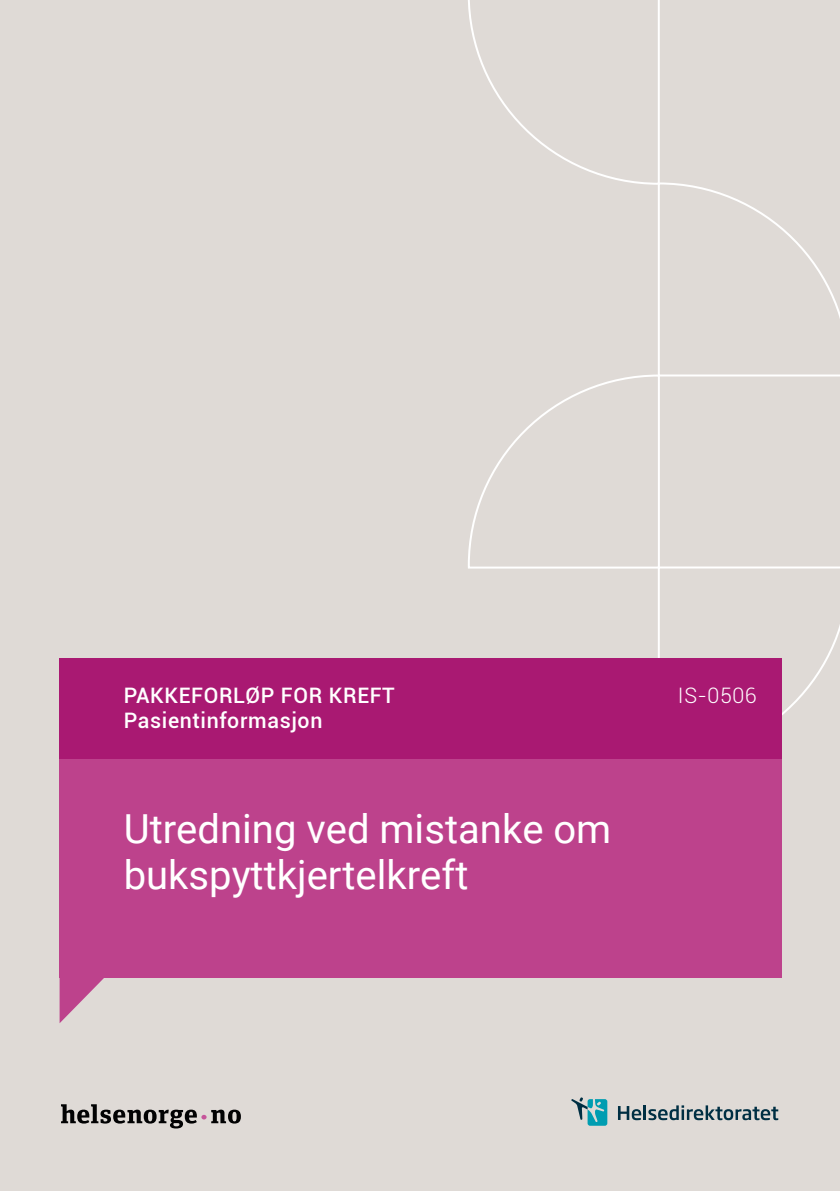
<style>
.page{position:relative;width:840px;height:1191px;background:#fff}
.page>*{position:absolute;margin:0;border:0;box-sizing:border-box;transform-origin:0 0}
.t1{font:40px/46px "Roboto";color:#fff}
.t2{font:500 21.4px "Roboto";letter-spacing:.03em;color:#fff}
.t3{font:300 21.4px "Roboto";letter-spacing:.03em;color:#fff}
</style>
<div class="page">
<div style="left:0;top:0;width:839px;height:1191px;background:#dfdad6"></div>
<svg style="left:61px;top:1104px;width:180px;height:24px"></svg>
<svg style="left:618px;top:1105px;width:159px;height:15px"></svg>
<svg style="left:571px;top:1097px;width:36px;height:28px"></svg>
<svg style="left:468px;top:0;width:371px;height:761px"></svg>
<div style="left:60px;top:748px;width:721px;height:230px;background:#bd428c"></div>
<svg style="left:60px;top:978px;width:44px;height:45px"></svg>
<div style="left:60px;top:658px;width:721px;height:100px;background:#a91972"></div>
<p class="t2" style="left:124px;top:680px;width:272px">PAKKEFORLØP FOR KREFT</p>
<p class="t2" style="left:124px;top:705px;width:200px">Pasientinformasjon</p>
<p class="t1" style="left:124px;top:804px;width:489px">Utredning ved mistanke om bukspyttkjertelkreft</p>
<p class="t3" style="left:677px;top:680px;width:80px">IS-0506</p>
</div>
